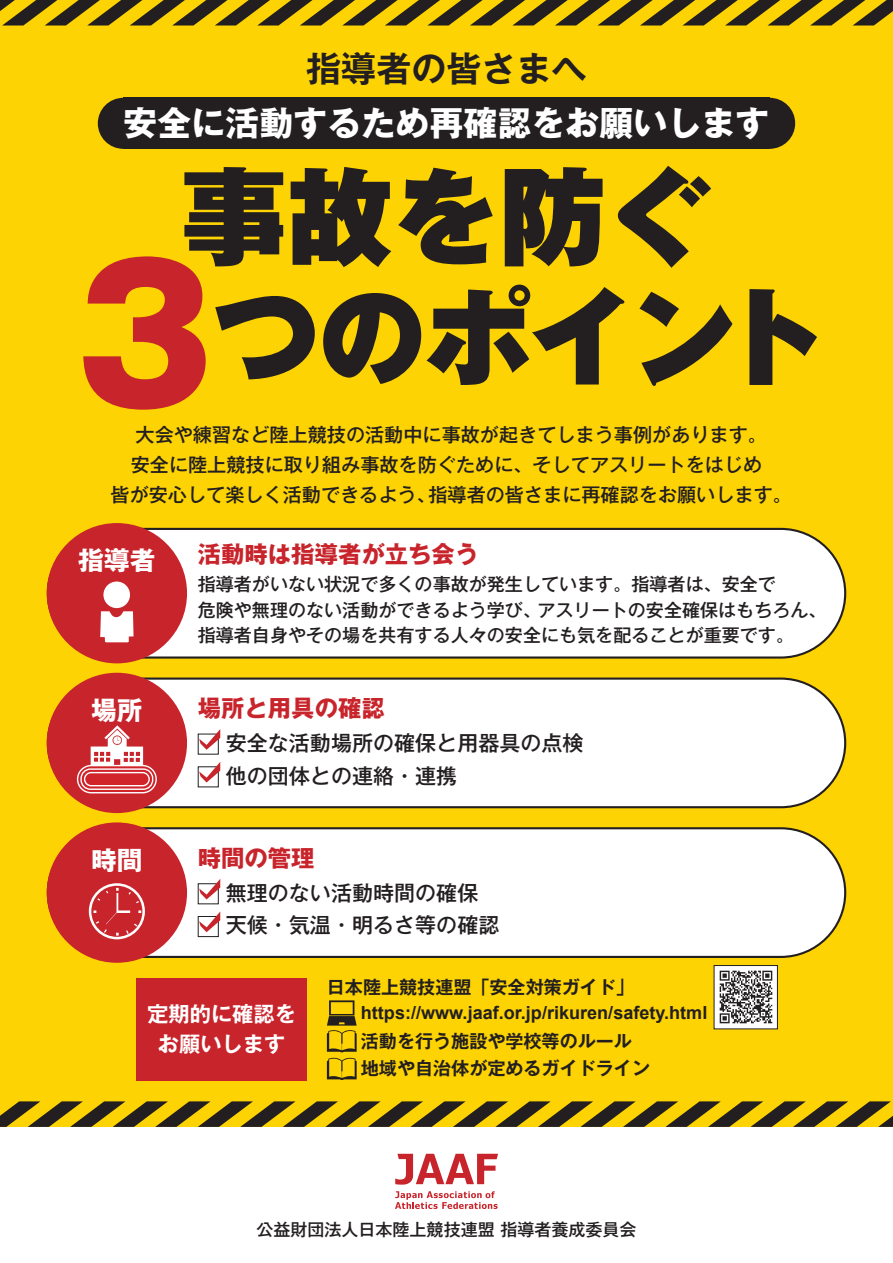
<style>
.page{position:relative;width:893px;height:1263px;background:#fff}
.page>*{position:absolute;margin:0;border:0;box-sizing:border-box;transform-origin:0 0}
.t1{font:800 180.75px "Gothic MB101 Pr 6 N";color:#c8242b}
.t2{font:900 106.35px "Gothic MB101 Pr 6 N";color:#231f20}
.t3{font:700 35.1px "Gothic MB101 Pr 6 N De";color:#231f20}
.t4{font:700 34.05px "Gothic MB101 Pr 6 N";color:#fff}
.t5{font:700 25.65px "Gothic MB101 Pr 6 N";color:#fff}
.t6{font:700 23.4px "Gothic MB101 Pr 6 N";color:#c8242b}
.t7{font:700 21.3px/29.7px "Gothic MB101 Pr 6 N De";color:#fff;text-align:center}
.t8{font:500 21px/32.7px "Gothic MB101 Pr 6 N";color:#231f20}
.t9{font:500 19.2px "Gothic MB101 Pr 6 N";color:#231f20}
.t10{font:500 18px/25.5px "Gothic MB101 Pr 6 N";color:#231f20}
.t11{font:700 18px/27.6px "Gothic MB101 Pr 6 N De";color:#231f20}
.t12{font:700 18px "Arial";color:#231f20}
.t13{font:500 16.95px "Gothic MB101 Pr 6 N";color:#231f20}
</style>
<div class="page">
<div style="left:0;top:0;width:893px;height:1127px;background:#fed304"></div>
<svg style="left:0;top:1101px;width:893px;height:26px"></svg>
<svg style="left:0;top:0;width:893px;height:26px"></svg>
<div style="left:48px;top:828px;width:797px;height:129px;background:#fff;border-radius:64px"></div>
<div style="left:47px;top:827px;width:799px;height:131px;border:2px solid #231f20;border-radius:64px"></div>
<div style="left:48px;top:679px;width:797px;height:128px;background:#fff;border-radius:64px"></div>
<div style="left:47px;top:677px;width:799px;height:131px;border:2px solid #231f20;border-radius:64px"></div>
<div style="left:48px;top:529px;width:797px;height:128px;background:#fff;border-radius:64px"></div>
<div style="left:47px;top:528px;width:799px;height:131px;border:2px solid #231f20;border-radius:64px"></div>
<svg style="left:199px;top:879px;width:21px;height:20px"></svg>
<div style="left:198px;top:916px;width:21px;height:21px;border:1px solid #231f20"></div>
<svg style="left:199px;top:912px;width:21px;height:20px"></svg>
<svg style="left:199px;top:729px;width:21px;height:21px"></svg>
<svg style="left:199px;top:762px;width:21px;height:20px"></svg>
<div style="left:98px;top:98px;width:51px;height:51px;background:#231f20;border-radius:50%"></div>
<div style="left:744px;top:98px;width:51px;height:51px;background:#231f20;border-radius:50%"></div>
<div style="left:123px;top:98px;width:647px;height:51px;background:#231f20"></div>
<div style="left:47px;top:822px;width:140px;height:141px;background:#c8242b;border-radius:50%"></div>
<div style="left:47px;top:673px;width:140px;height:140px;background:#c8242b;border-radius:50%"></div>
<div style="left:47px;top:523px;width:140px;height:140px;background:#c8242b;border-radius:50%"></div>
<svg style="left:91px;top:725px;width:52px;height:40px"></svg>
<svg style="left:78px;top:766px;width:78px;height:27px"></svg>
<div style="left:77px;top:765px;width:80px;height:28px;border:1px solid #fff;border-radius:14px"></div>
<svg style="left:81px;top:769px;width:72px;height:20px"></svg>
<div style="left:80px;top:768px;width:73px;height:22px;border:1px solid #fff;border-radius:9px"></div>
<div style="left:85px;top:773px;width:64px;height:13px;background:#d1232a;border-radius:7px"></div>
<div style="left:84px;top:772px;width:66px;height:14px;border:1px solid #fff;border-radius:7px"></div>
<svg style="left:89px;top:883px;width:56px;height:56px"></svg>
<svg style="left:100px;top:611px;width:34px;height:31px"></svg>
<div style="left:103px;top:581px;width:27px;height:27px;background:#fff;border-radius:50%"></div>
<svg style="left:327px;top:1000px;width:30px;height:52px"></svg>
<svg style="left:327px;top:1058px;width:30px;height:22px"></svg>
<div style="left:137px;top:978px;width:170px;height:102px;background:#c8242b"></div>
<img style="left:716px;top:967px;width:60px;height:60px">
<div style="left:714px;top:965px;width:64px;height:64px;border:1px solid #231f20"></div>
<svg style="left:395px;top:1191px;width:103px;height:18px"></svg>
<svg style="left:395px;top:1154px;width:103px;height:31px"></svg>
<h3 class="t3" style="left:306px;top:39px;width:282px">指導者の皆さまへ</h3>
<h3 class="t4" style="left:123px;top:95px;width:648px">安全に活動するため再確認をお願いします</h3>
<h2 class="t2" style="left:181px;top:127px;width:533px">事故を防ぐ</h2>
<h1 class="t1" style="left:76px;top:185px;width:139px">3</h1>
<h2 class="t2" style="left:213px;top:247px;width:616px">つのポイント</h2>
<p class="t9" style="left:136px;top:419px;width:633px">大会や練習など陸上競技の活動中に事故が起きてしまう事例があります。</p>
<p class="t9" style="left:131px;top:449px;width:633px">安全に陸上競技に取り組み事故を防ぐために、そしてアスリートをはじめ</p>
<p class="t9" style="left:428px;top:478px;width:365px">指導者の皆さまに再確認をお願いします。</p>
<p class="t9" style="left:111px;top:478px;width:327px">皆が安心して楽しく活動できるよう、</p>
<h3 class="t5" style="left:78px;top:539px;width:79px">指導者</h3>
<p class="t6" style="left:198px;top:534px;width:282px">活動時は指導者が立ち会う</p>
<p class="t10" style="left:537px;top:570px;width:291px;text-indent:-340px">指導者がいない状況で多くの事故が発生しています。指導者は、安全で<br>アスリートの安全確保はもちろん、</p>
<p class="t10" style="left:198px;top:596px;width:598px">危険や無理のない活動ができるよう学び、<br>指導者自身やその場を共有する人々の安全にも気を配ることが重要です。</p>
<h3 class="t5" style="left:91px;top:689px;width:53px">場所</h3>
<p class="t6" style="left:198px;top:688px;width:189px">場所と用具の確認</p>
<p class="t8" style="left:226px;top:725px;width:359px">安全な活動場所の確保と用器具の点検他の団体との連絡・連携</p>
<h3 class="t5" style="left:91px;top:838px;width:53px">時間</h3>
<p class="t6" style="left:198px;top:838px;width:118px">時間の管理</p>
<p class="t8" style="left:226px;top:875px;width:275px">無理のない活動時間の確保天候・気温・明るさ等の確認</p>
<p class="t7" style="left:147px;top:998px;width:150px">定期的に確認をお願いします</p>
<p class="t11" style="left:327px;top:972px;width:309px">日本陸上競技連盟「安全対策ガイド「</p>
<p class="t12" style="left:361px;top:1001px;width:348px">https://www.jaaf.or j p. /rikuren/safety.html</p>
<p class="t11" style="left:361px;top:1026px;width:291px">活動を行う施設や学校等のルール地域や自治体が定めるガイドライン</p>
<p class="t13" style="left:257px;top:1216px;width:381px">公益財団法人日本陸上競技連盟指導者養成委員会</p>
</div>
